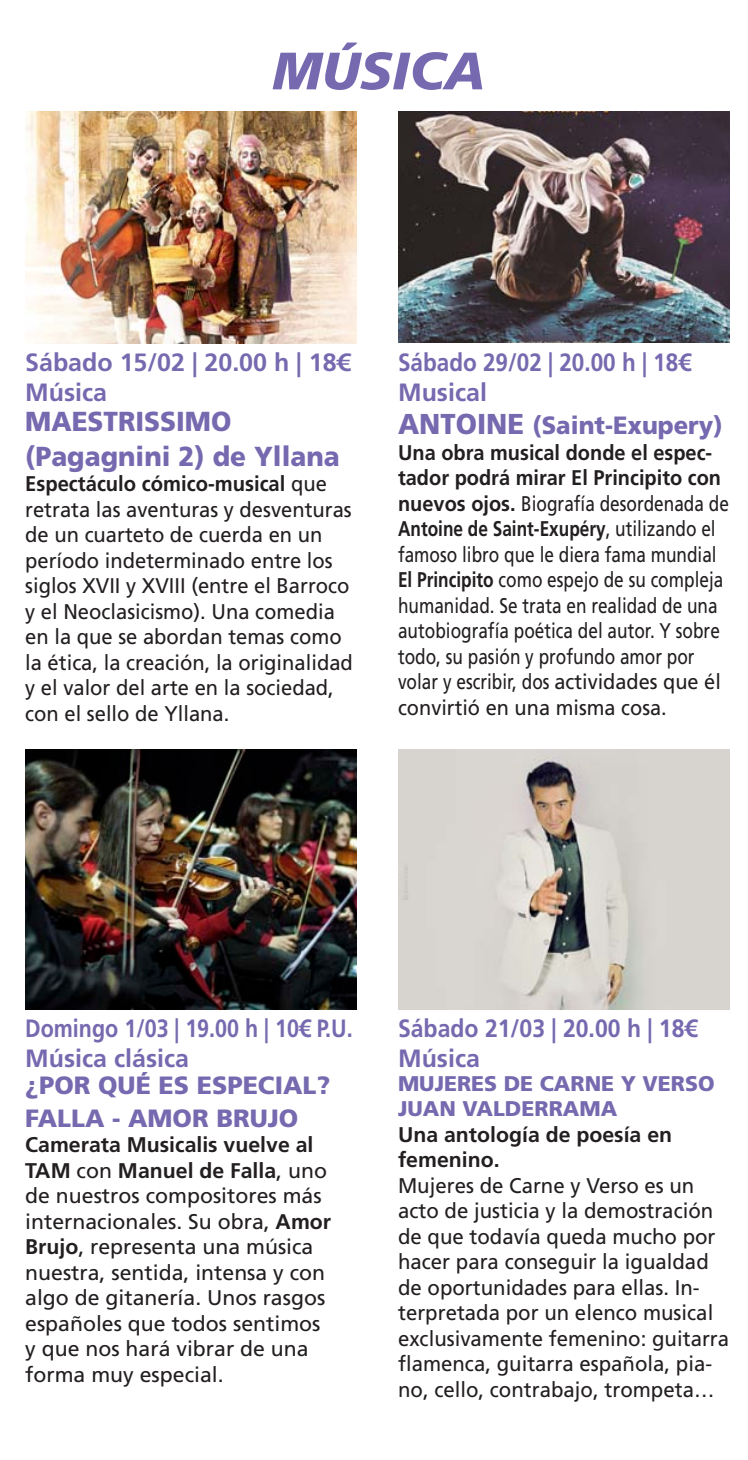
<style>
.page{position:relative;width:748px;height:1460px;background:#fff}
.page>*{position:absolute;margin:0;border:0;box-sizing:border-box;transform-origin:0 0}
.t1{font:italic 900 52.5px "Frutiger LT Std";color:#7669af}
.t2{font:900 27.5px "Frutiger LT Std";color:#7669af;scale:.95 1}
.t3{font:700 25px "Frutiger LT Std";color:#7669af}
.t4{font:900 25px/33px "Frutiger LT Std";color:#7669af}
.t5{font:700 25px "Frutiger LT Std";color:#7669af;scale:.86 1}
.t6{font:700 25px "Frutiger LT Std";color:#7669af;scale:.92 1}
.t7{font:700 25px "Frutiger LT Std";color:#7669af;scale:.9 1}
.t8{font:900 25px "Frutiger LT Std";color:#7669af;scale:.95 1}
.t9{font:21.25px/25.5px "Frutiger LT Std";color:#231f20;scale:.81 1}
.t10{font:21.25px/25.5px "Frutiger LT Std";color:#231f20;scale:.95 1}
.t11{font:21.25px/25.5px "Frutiger LT Std";color:#231f20;scale:.96 1}
.t12{font:21.25px/25.5px "Frutiger LT Std";color:#231f20}
.t13{font:900 21.25px/25.5px "Frutiger LT Std";color:#7669af}
.t14{font:700 21.25px/25.5px "Frutiger LT Std";color:#231f20}
.s1{font-weight:700}
.s2{font-size:28.75px}
</style>
<div class="page">
<img style="left:398px;top:749px;width:331px;height:261px">
<img style="left:25px;top:111px;width:331px;height:232px">
<img style="left:25px;top:749px;width:331px;height:261px">
<img style="left:398px;top:111px;width:331px;height:232px">
<p class="t1" style="left:272px;top:40px;width:214px">MÚSICA</p>
<p class="t3" style="left:25px;top:347px;width:327px">Sábado 15/02 | 20.00 h | 18€</p>
<p class="t3" style="left:25px;top:377px;width:83px">Música</p>
<p class="t2" style="left:25px;top:405px;width:219px">MAESTRISSIMO</p>
<p class="t2" style="left:25px;top:440px;width:333px">(Pagagnini 2) de Yllana</p>
<p class="t10" style="left:25px;top:471px;width:346px"><span class="s1">Espectáculo cómico-musical</span> que retrata las aventuras y desventuras de un cuarteto de cuerda en un período indeterminado entre los siglos XVII y XVIII (entre el Barroco y el Neoclasicismo). Una comedia en la que se abordan temas como la ética, la creación, la originalidad y el valor del arte en la sociedad, con el sello de Yllana.</p>
<p class="t7" style="left:398px;top:347px;width:327px">Sábado 29/02 | 20.00 h | 18€</p>
<p class="t3" style="left:398px;top:377px;width:90px">Musical</p>
<p class="t8" style="left:398px;top:410px;width:343px"><span class="s2">ANTOINE</span> (Saint-Exupery)</p>
<p class="t9" style="left:398px;top:439px;width:410px"><span class="s1">Una obra musical donde el espec&shy;tador podrá mirar El Principito con nuevos ojos.</span> Biografía desordenada de <span class="s1">Antoine de Saint-Exupéry</span>, utilizando el famoso libro que le diera fama mundial <span class="s1">El Principito</span> como espejo de su compleja humanidad. Se trata en realidad de una autobiografía poética del autor. Y sobre todo, su pasión y profundo amor por volar y escribir, dos actividades que él convirtió en una misma cosa.</p>
<p class="t5" style="left:25px;top:1013px;width:382px">Domingo 1/03 | 19.00 h | 10€ P.U.</p>
<p class="t3" style="left:25px;top:1043px;width:165px">Música clásica</p>
<p class="t4" style="left:25px;top:1068px;width:306px">¿POR QUÉ ES ESPECIAL?<br>FALLA - AMOR BRUJO</p>
<p class="t12" style="left:25px;top:1132px;width:307px"><span class="s1">Camerata Musicalis vuelve al<br>TAM</span> con <span class="s1">Manuel de Falla</span>, uno de nuestros compositores más internacionales. Su obra, <span class="s1">Amor<br>Brujo</span>, representa una música nuestra, sentida, intensa y con algo de gitanería. Unos rasgos españoles que todos sentimos y que nos hará vibrar de una forma muy especial.</p>
<p class="t6" style="left:398px;top:1013px;width:327px">Sábado 21/03 | 20.00 h | 18€</p>
<p class="t3" style="left:398px;top:1043px;width:83px">Música</p>
<p class="t13" style="left:398px;top:1070px;width:318px">MUJERES DE CARNE Y VERSO<br>JUAN VALDERRAMA</p>
<p class="t14" style="left:398px;top:1122px;width:275px">Una antología de poesía en femenino.</p>
<p class="t11" style="left:398px;top:1173px;width:346px">Mujeres de Carne y Verso es un acto de justicia y la demostración de que todavía queda mucho por hacer para conseguir la igualdad de oportunidades para ellas. In&shy;terpretada por un elenco musical exclusivamente femenino: guitarra flamenca, guitarra española, pia&shy;no, cello, contrabajo, trompeta…</p>
</div>
